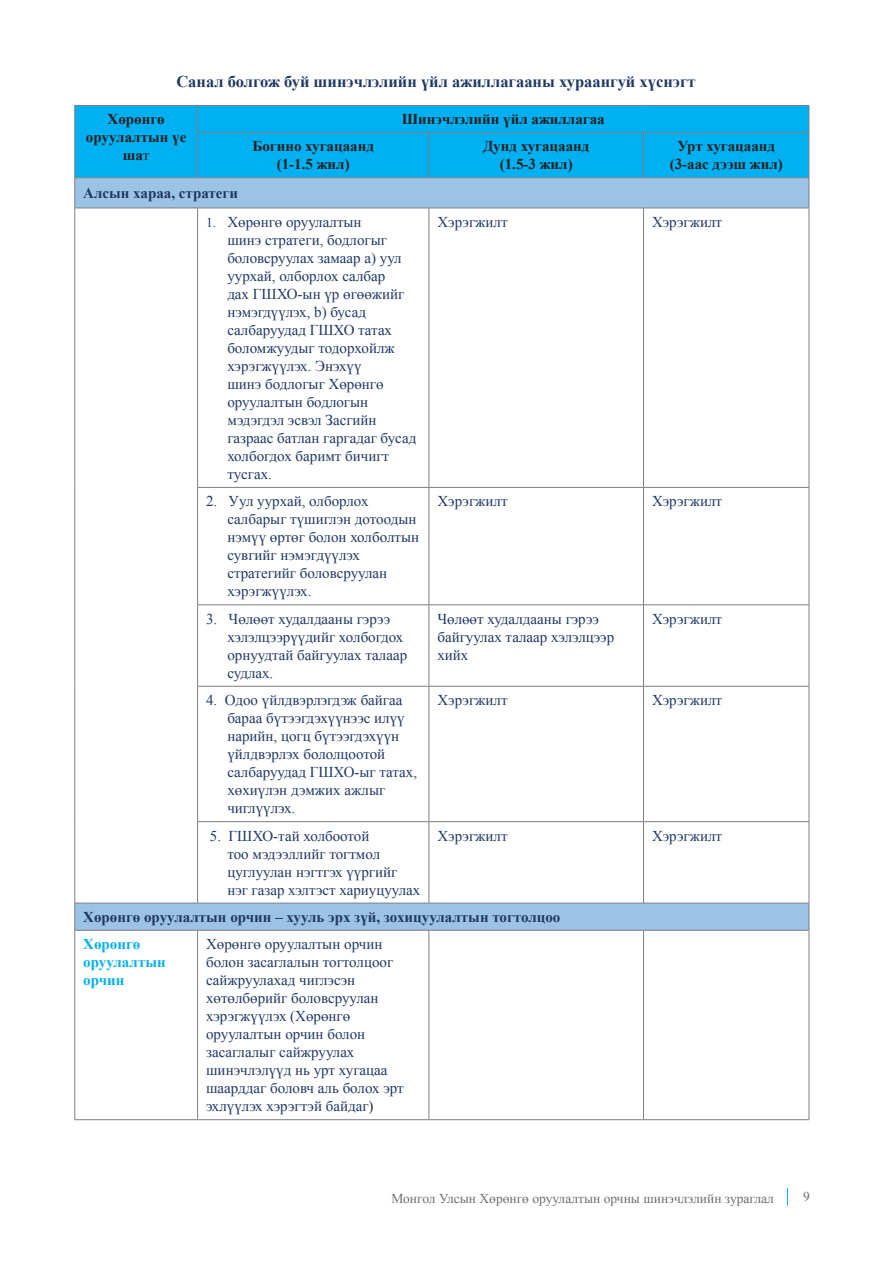
<style>
.page{position:relative;width:893px;height:1263px;background:#fff}
.page>*{position:absolute;margin:0;border:0;box-sizing:border-box;transform-origin:0 0}
.t1{font:700 16.5px "Times New Roman";color:#1f3864}
.List_Paragraph_OBC_B{font:15px/18px "Mogul Times New Roman";color:#1f3864}
.t2{font:15px/18px "Times New Roman";color:#1f3864}
.t3{font:700 15px/18px "Times New Roman";color:#231f20;text-align:center}
.t4{font:700 15px "Times New Roman";color:#1f3864}
.t5{font:700 15px/18px "Times New Roman";color:#00b0f0}
.t6{font:13.5px "Times New Roman";color:#6c6d70}
.s1{font-weight:400}
.s2{font-family:"Times New Roman";font-size:13.5px}
.s3{color:#231f20}
</style>
<div class="page">
<svg style="left:787px;top:1188px;width:1px;height:17px"></svg>
<div style="left:76px;top:106px;width:733px;height:72px;background:#00b0f0"></div>
<svg style="left:76px;top:179px;width:733px;height:751px"></svg>
<hr style="left:75px;top:105px;width:123px;height:1px;background:#7f7f7f">
<svg style="left:75px;top:106px;width:1px;height:27px"></svg>
<hr style="left:75px;top:133px;width:1px;height:45px;background:#7f7f7f">
<hr style="left:198px;top:105px;width:231px;height:1px;background:#7f7f7f">
<svg style="left:197px;top:106px;width:1px;height:26px"></svg>
<hr style="left:429px;top:105px;width:214px;height:1px;background:#7f7f7f">
<hr style="left:643px;top:105px;width:166px;height:1px;background:#7f7f7f">
<svg style="left:809px;top:106px;width:1px;height:26px"></svg>
<hr style="left:197px;top:132px;width:232px;height:1px;background:#7f7f7f">
<hr style="left:197px;top:133px;width:1px;height:45px;background:#7f7f7f">
<hr style="left:429px;top:132px;width:214px;height:1px;background:#7f7f7f">
<hr style="left:429px;top:133px;width:1px;height:45px;background:#7f7f7f">
<hr style="left:643px;top:132px;width:166px;height:1px;background:#7f7f7f">
<hr style="left:643px;top:133px;width:1px;height:45px;background:#7f7f7f">
<hr style="left:809px;top:133px;width:1px;height:45px;background:#7f7f7f">
<hr style="left:75px;top:178px;width:123px;height:1px;background:#7f7f7f">
<hr style="left:75px;top:178px;width:1px;height:30px;background:#7f7f7f">
<hr style="left:198px;top:178px;width:231px;height:1px;background:#7f7f7f">
<hr style="left:429px;top:178px;width:214px;height:1px;background:#7f7f7f">
<hr style="left:643px;top:178px;width:166px;height:1px;background:#7f7f7f">
<hr style="left:809px;top:178px;width:1px;height:30px;background:#7f7f7f">
<hr style="left:75px;top:208px;width:123px;height:1px;background:#7f7f7f">
<hr style="left:75px;top:208px;width:1px;height:279px;background:#7f7f7f">
<hr style="left:75px;top:487px;width:1px;height:118px;background:#7f7f7f">
<hr style="left:75px;top:605px;width:1px;height:81px;background:#7f7f7f">
<hr style="left:75px;top:686px;width:1px;height:136px;background:#7f7f7f">
<hr style="left:75px;top:822px;width:1px;height:81px;background:#7f7f7f">
<hr style="left:198px;top:208px;width:231px;height:1px;background:#7f7f7f">
<hr style="left:197px;top:208px;width:1px;height:279px;background:#7f7f7f">
<hr style="left:429px;top:208px;width:214px;height:1px;background:#7f7f7f">
<hr style="left:429px;top:208px;width:1px;height:279px;background:#7f7f7f">
<hr style="left:643px;top:208px;width:166px;height:1px;background:#7f7f7f">
<hr style="left:643px;top:208px;width:1px;height:279px;background:#7f7f7f">
<hr style="left:809px;top:208px;width:1px;height:279px;background:#7f7f7f">
<hr style="left:197px;top:487px;width:232px;height:1px;background:#7f7f7f">
<hr style="left:197px;top:488px;width:1px;height:117px;background:#7f7f7f">
<hr style="left:429px;top:487px;width:214px;height:1px;background:#7f7f7f">
<hr style="left:429px;top:488px;width:1px;height:117px;background:#7f7f7f">
<hr style="left:643px;top:487px;width:166px;height:1px;background:#7f7f7f">
<hr style="left:643px;top:488px;width:1px;height:117px;background:#7f7f7f">
<hr style="left:809px;top:488px;width:1px;height:117px;background:#7f7f7f">
<hr style="left:197px;top:605px;width:232px;height:1px;background:#7f7f7f">
<hr style="left:197px;top:605px;width:1px;height:81px;background:#7f7f7f">
<hr style="left:429px;top:605px;width:214px;height:1px;background:#7f7f7f">
<hr style="left:429px;top:605px;width:1px;height:81px;background:#7f7f7f">
<hr style="left:643px;top:605px;width:166px;height:1px;background:#7f7f7f">
<hr style="left:643px;top:605px;width:1px;height:81px;background:#7f7f7f">
<hr style="left:809px;top:605px;width:1px;height:81px;background:#7f7f7f">
<hr style="left:197px;top:686px;width:232px;height:1px;background:#7f7f7f">
<hr style="left:197px;top:686px;width:1px;height:135px;background:#7f7f7f">
<hr style="left:429px;top:686px;width:214px;height:1px;background:#7f7f7f">
<hr style="left:429px;top:686px;width:1px;height:135px;background:#7f7f7f">
<hr style="left:643px;top:686px;width:166px;height:1px;background:#7f7f7f">
<hr style="left:643px;top:686px;width:1px;height:135px;background:#7f7f7f">
<hr style="left:809px;top:686px;width:1px;height:135px;background:#7f7f7f">
<hr style="left:197px;top:821px;width:232px;height:1px;background:#7f7f7f">
<hr style="left:197px;top:822px;width:1px;height:81px;background:#7f7f7f">
<hr style="left:429px;top:821px;width:214px;height:1px;background:#7f7f7f">
<hr style="left:429px;top:822px;width:1px;height:81px;background:#7f7f7f">
<hr style="left:643px;top:821px;width:166px;height:1px;background:#7f7f7f">
<hr style="left:643px;top:822px;width:1px;height:81px;background:#7f7f7f">
<hr style="left:809px;top:822px;width:1px;height:81px;background:#7f7f7f">
<hr style="left:75px;top:903px;width:123px;height:1px;background:#7f7f7f">
<svg style="left:75px;top:903px;width:1px;height:27px"></svg>
<hr style="left:198px;top:903px;width:231px;height:1px;background:#7f7f7f">
<hr style="left:429px;top:903px;width:214px;height:1px;background:#7f7f7f">
<hr style="left:643px;top:903px;width:166px;height:1px;background:#7f7f7f">
<svg style="left:809px;top:903px;width:1px;height:27px"></svg>
<hr style="left:75px;top:930px;width:123px;height:1px;background:#7f7f7f">
<hr style="left:75px;top:930px;width:1px;height:189px;background:#7f7f7f">
<hr style="left:198px;top:930px;width:231px;height:1px;background:#7f7f7f">
<hr style="left:197px;top:930px;width:1px;height:189px;background:#7f7f7f">
<hr style="left:429px;top:930px;width:214px;height:1px;background:#7f7f7f">
<hr style="left:429px;top:930px;width:1px;height:189px;background:#7f7f7f">
<hr style="left:643px;top:930px;width:166px;height:1px;background:#7f7f7f">
<hr style="left:643px;top:930px;width:1px;height:189px;background:#7f7f7f">
<hr style="left:809px;top:930px;width:1px;height:189px;background:#7f7f7f">
<hr style="left:75px;top:1119px;width:123px;height:1px;background:#7f7f7f">
<hr style="left:198px;top:1119px;width:231px;height:1px;background:#7f7f7f">
<hr style="left:429px;top:1119px;width:214px;height:1px;background:#7f7f7f">
<hr style="left:643px;top:1119px;width:166px;height:1px;background:#7f7f7f">
<p class="t1" style="left:176px;top:70px;width:521px">Санал болгож буй шинэчлэлийн үйл ажиллагааны хураангуй хүснэгт</p>
<p class="t3" style="left:86px;top:110px;width:102px">Хөрөнгө оруулалтын үе ша<span class="s1">т</span></p>
<p class="t3" style="left:402px;top:110px;width:204px">Шинэчлэлийн үйл ажиллагаа</p>
<p class="t3" style="left:253px;top:137px;width:123px">Богино хугацаанд</p>
<p class="t3" style="left:277px;top:155px;width:74px">(1-1.5 жил)</p>
<p class="t3" style="left:483px;top:137px;width:108px">Дунд хугацаанд</p>
<p class="t3" style="left:500px;top:155px;width:74px">(1.5-3 жил)</p>
<p class="t3" style="left:677px;top:137px;width:99px">Урт хугацаанд</p>
<p class="t3" style="left:670px;top:155px;width:115px">(3-аас дээш жил)</p>
<p class="t4" style="left:83px;top:182px;width:156px">Алсын хараа, стратеги</p>
<p class="List_Paragraph_OBC_B" style="left:227px;top:213px;width:190px;text-indent:-21px"><span class="s2">1.</span> Хөрөнгө оруулалтын<br>шинэ стратеги, бодлогыг боловсруулах замаар a) уул уурхай, олборлох салбар<br>дах ГШХО-ын үр өгөөжийг нэмэгдүүлэх, b) бусад салбаруудад ГШХО татах боломжуудыг тодорхойлж хэрэгжүүлэх. Энэхүү<br>шинэ бодлогыг Хөрөнгө оруулалтын бодлогын мэдэгдэл эсвэл Засгийн газраас батлан гаргадаг бусад холбогдох баримт бичигт тусгах.</p>
<p class="t2" style="left:437px;top:213px;width:72px">Хэрэгжилт</p>
<p class="t2" style="left:652px;top:213px;width:72px">Хэрэгжилт</p>
<p class="List_Paragraph_OBC_B" style="left:227px;top:492px;width:193px;text-indent:-21px">2. Уул уурхай, олборлох салбарыг түшиглэн дотоодын нэмүү өртөг болон холболтын сувгийг нэмэгдүүлэх стратегийг боловсруулан хэрэгжүүлэх.</p>
<p class="t2" style="left:437px;top:492px;width:72px">Хэрэгжилт</p>
<p class="t2" style="left:652px;top:492px;width:72px">Хэрэгжилт</p>
<p class="List_Paragraph_OBC_B" style="left:227px;top:609px;width:181px;text-indent:-21px">3. Чөлөөт худалдааны гэрээ хэлэлцээрүүдийг холбогдох орнуудтай байгуулах талаар судлах.</p>
<p class="t2" style="left:437px;top:609px;width:178px">Чөлөөт худалдааны гэрээ байгуулах талаар хэлэлцээр хийх</p>
<p class="t2" style="left:652px;top:609px;width:72px">Хэрэгжилт</p>
<p class="List_Paragraph_OBC_B" style="left:227px;top:691px;width:191px;text-indent:-21px">4. Одоо үйлдвэрлэгдэж байгаа бараа бүтээгдэхүүнээс илүү нарийн, цогц бүтээгдэхүүн үйлдвэрлэх бололцоотой салбаруудад ГШХО-ыг татах, хөхиүлэн дэмжих ажлыг чиглүүлэх.</p>
<p class="t2" style="left:437px;top:691px;width:72px">Хэрэгжилт</p>
<p class="t2" style="left:652px;top:691px;width:72px">Хэрэгжилт</p>
<p class="List_Paragraph_OBC_B" style="left:227px;top:826px;width:195px;text-indent:-18px">5. ГШХО-тай холбоотой<br>тоо мэдээллийг тогтмол цуглуулан нэгтгэх үүргийг нэг газар хэлтэст хариуцуулах</p>
<p class="t2" style="left:437px;top:826px;width:72px">Хэрэгжилт</p>
<p class="t2" style="left:652px;top:826px;width:72px">Хэрэгжилт</p>
<p class="t4" style="left:83px;top:906px;width:479px">Хөрөнгө оруулалтын орчин – хууль эрх зүй, зохицуулалтын тогтолцоо</p>
<p class="t5" style="left:83px;top:934px;width:84px">Хөрөнгө оруулалтын орчин</p>
<p class="t2" style="left:206px;top:935px;width:199px">Хөрөнгө оруулалтын орчин болон засаглалын тогтолцоог сайжруулахад чиглэсэн хөтөлбөрийг боловсруулан хэрэгжүүлэх (Хөрөнгө оруулалтын орчин болон засаглалыг сайжруулах шинэчлэлүүд нь урт хугацаа шаарддаг боловч аль болох эрт эхлүүлэх хэрэгтэй байдаг<span class="s3">)</span></p>
<p class="t6" style="left:392px;top:1189px;width:384px">Монгол Улсын Хөрөнгө оруулалтын орчны шинэчлэлийн зураглал</p>
<p class="t6" style="left:803px;top:1187px;width:8px">9</p>
</div>
